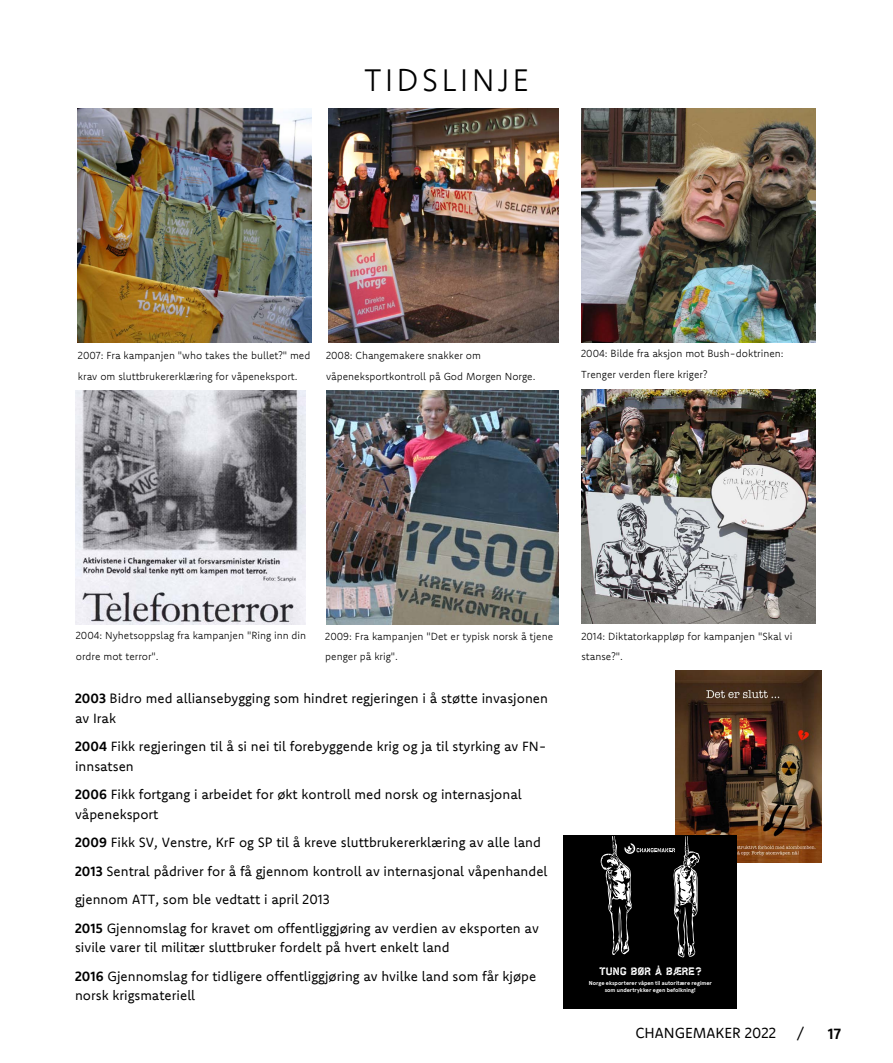
<style>
.page{position:relative;width:893px;height:1063px;background:#fff}
.page>*{position:absolute;margin:0;border:0;box-sizing:border-box;transform-origin:0 0}
.t1{font:300 31.5px "Komet";letter-spacing:.1em;color:#000}
.t2{font:700 15px "Komet";color:#000}
.t3{font:14.7px "Komet";color:#000}
.t4{font:13.5px/28.5px "Komet";color:#000}
.t5{font:300 10.35px/20.7px "Komet";color:#000}
.t6{font:9.6px "Changemaker Normal";color:#fff}
.t7{font:700 5.7px/6.8px "Apercu";letter-spacing:-.005em;color:#fff;text-align:center}
.s1{font-weight:700}
</style>
<div class="page">
<img style="left:77px;top:109px;width:234px;height:234px">
<img style="left:328px;top:109px;width:230px;height:233px">
<img style="left:75px;top:390px;width:231px;height:234px">
<img style="left:326px;top:390px;width:232px;height:234px">
<img style="left:581px;top:390px;width:234px;height:233px">
<img style="left:581px;top:109px;width:234px;height:234px">
<img style="left:675px;top:671px;width:146px;height:191px">
<div style="left:563px;top:835px;width:174px;height:174px;background:#000"></div>
<svg style="left:600px;top:836px;width:100px;height:122px"></svg>
<h1 class="t1" style="left:364px;top:59px;width:166px">TIDSLINJE</h1>
<p class="t5" style="left:78px;top:345px;width:234px">2007: Fra kampanjen "who takes the bullet?" med krav om sluttbrukererklæring for våpeneksport.</p>
<p class="t5" style="left:326px;top:345px;width:211px">2008: Changemakere snakker om våpeneksportkontroll på God Morgen Norge.</p>
<p class="t5" style="left:581px;top:343px;width:204px">2004: Bilde fra aksjon mot Bush-doktrinen:<br>Trenger verden flere kriger?</p>
<p class="t5" style="left:76px;top:625px;width:232px">2004: Nyhetsoppslag fra kampanjen "Ring inn din ordre mot terror".</p>
<p class="t5" style="left:325px;top:625px;width:229px">2009: Fra kampanjen "Det er typisk norsk å tjene penger på krig".</p>
<p class="t5" style="left:581px;top:625px;width:212px">2014: Diktatorkappløp for kampanjen "Skal vi stanse?".</p>
<p class="t4" style="left:75px;top:688px;width:474px;line-height:19.5px"><span class="s1">2003</span> Bidro med alliansebygging som hindret regjeringen i å støtte invasjonen av Irak</p>
<p class="t4" style="left:75px;top:736px;width:473px;line-height:19.5px"><span class="s1">2004</span> Fikk regjeringen til å si nei til forebyggende krig og ja til styrking av FN&shy;innsatsen</p>
<p class="t4" style="left:75px;top:784px;width:448px;line-height:19.5px"><span class="s1">2006</span> Fikk fortgang i arbeidet for økt kontroll med norsk og internasjonal våpeneksport</p>
<p class="t4" style="left:75px;top:828px;width:474px"><span class="s1">2009</span> Fikk SV, Venstre, KrF og SP til å kreve sluttbrukererklæring av alle land <span class="s1">2013</span> Sentral pådriver for å få gjennom kontroll av internasjonal våpenhandel gjennom ATT, som ble vedtatt i april 2013<br><span class="s1">2015</span> Gjennomslag for kravet om offentliggjøring av verdien av eksporten av</p>
<p class="t4" style="left:75px;top:933px;width:463px">sivile varer til militær sluttbruker fordelt på hvert enkelt land<br><span class="s1">2016</span> Gjennomslag for tidligere offentliggjøring av hvilke land som får kjøpe</p>
<p class="t4" style="left:75px;top:981px;width:122px">norsk krigsmateriell</p>
<p class="t6" style="left:599px;top:967px;width:104px">TUNG BØR Å BÆRE?</p>
<p class="t7" style="left:589px;top:980px;width:125px">Norge eksporterer våpen til autoritære regimer som undertrykker egen befolkning!</p>
<p class="t3" style="left:635px;top:1023px;width:142px">CHANGEMAKER 2022</p>
<p class="t3" style="left:797px;top:1023px;width:10px">/</p>
<p class="t2" style="left:828px;top:1024px;width:15px">17</p>
</div>
